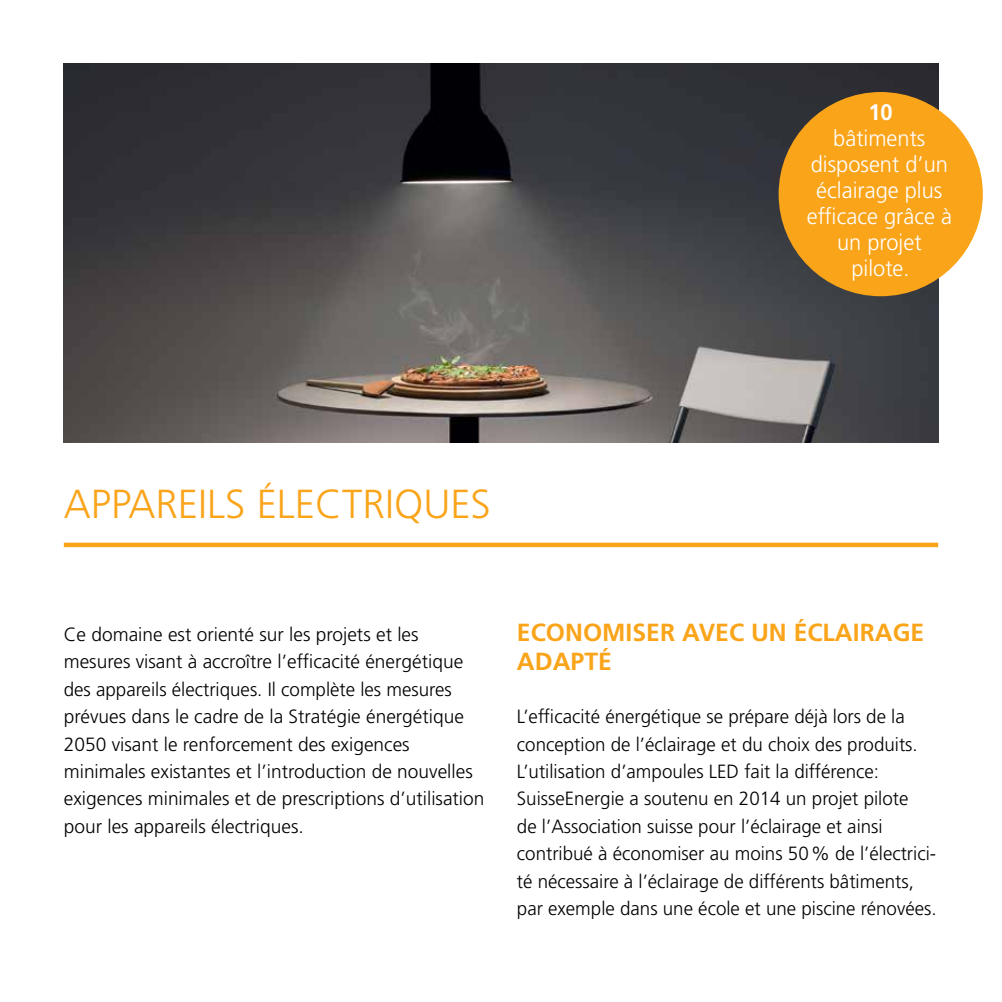
<style>
.page{position:relative;width:1002px;height:1002px;background:#fff}
.page>*{position:absolute;margin:0;border:0;box-sizing:border-box;transform-origin:0 0}
.t1{font:300 40.5px "Frutiger LT Std";color:#faa41a}
.t2{font:700 24.75px/29.7px "Frutiger LT Std";color:#faa41a}
.t3{font:300 22.5px/25.9px "Frutiger LT Std";color:#fff;text-align:center}
.t4{font:700 22.5px "Frutiger LT Std";color:#fff}
.t5{font:300 19.12px/27.4px "Frutiger LT Std";color:#000}
</style>
<div class="page">
<div style="left:64px;top:542px;width:874px;height:5px;background:#faa41a"></div>
<img style="left:64px;top:64px;width:874px;height:378px">
<div style="left:778px;top:92px;width:204px;height:204px;background:#faa41a;border-radius:50%"></div>
<h1 class="t1" style="left:64px;top:481px;width:428px">APPAREILS ÉLECTRIQUES</h1>
<p class="t4" style="left:868px;top:99px;width:26px">10</p>
<p class="t3" style="left:806px;top:126px;width:147px">bâtiments disposent d’un éclairage plus efficace grâce à un projet pilote.</p>
<p class="t5" style="left:64px;top:620px;width:422px">Ce domaine est orienté sur les projets et les mesures visant à accroître l’efficacité énergétique des appareils électriques. Il complète les mesures prévues dans le cadre de la Stratégie énergétique 2050 visant le renforcement des exigences minimales existantes et l’introduction de nouvelles exigences minimales et de prescriptions d’utilisation pour les appareils électriques.</p>
<p class="t2" style="left:517px;top:617px;width:409px">ECONOMISER AVEC UN ÉCLAIRAGE<br>ADAPTÉ</p>
<p class="t5" style="left:517px;top:703px;width:421px">L’efficacité énergétique se prépare déjà lors de la conception de l’éclairage et du choix des produits.<br>L’utilisation d’ampoules LED fait la différence:<br>SuisseEnergie a soutenu en 2014 un projet pilote<br>de l’Association suisse pour l’éclairage et ainsi contribué à économiser au moins 50% de l’électrici&shy;té nécessaire à l’éclairage de différents bâtiments, par exemple dans une école et une piscine rénovées.</p>
</div>
